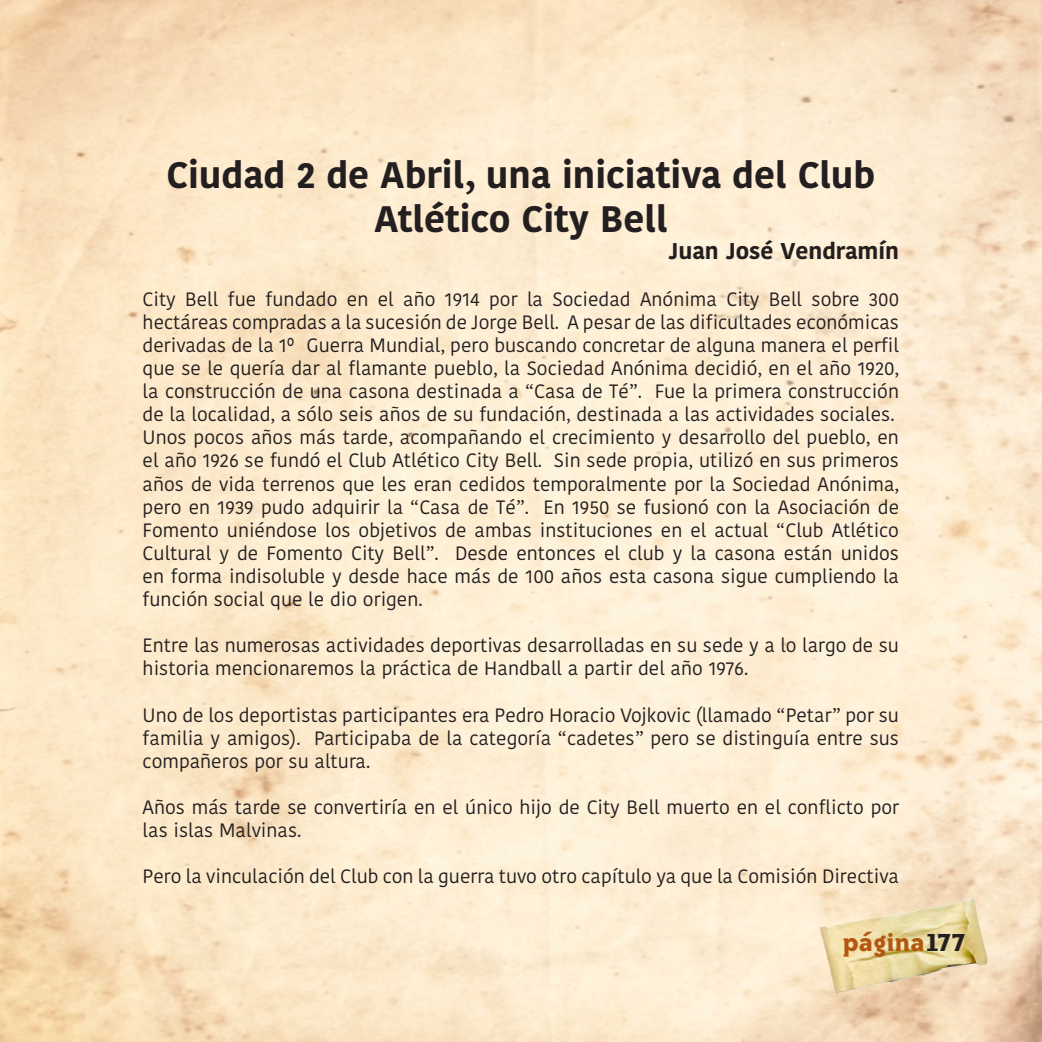
<style>
.page{position:relative;width:1042px;height:1042px;background:#fff}
.page>*{position:absolute;margin:0;border:0;box-sizing:border-box;transform-origin:0 0}
.t1{font:700 36.75px/44.1px "Kohinoor Telugu";color:#231f20;text-align:center}
.t2{font:29.75px "Bailey Quad Bold ITC Std";color:#b35811}
.t3{font:700 22.75px "Kohinoor Telugu";color:#231f20}
.t4{font:19.25px/23.1px "Kohinoor Telugu";color:#231f20;text-align:justify}
.s1{color:#231f20}
</style>
<div class="page">
<img style="left:0;top:0;width:1042px;height:1042px">
<img style="left:816px;top:889px;width:180px;height:104px">
<p class="t1" style="left:166px;top:153px;width:710px">Ciudad 2 de Abril, una iniciativa del Club<br>Atlético City Bell</p>
<p class="t3" style="left:668px;top:238px;width:232px">Juan José Vendramín</p>
<p class="t4" style="left:143px;top:287px;width:758px">City Bell fue fundado en el año 1914 por la Sociedad Anónima City Bell sobre 300 hectáreas compradas a la sucesión de Jorge Bell. A pesar de las dificultades económicas derivadas de la 1 Guerra Mundial, pero buscando concretar de alguna manera el perfil que se le quería dar al flamante pueblo, la Sociedad Anónima decidió, en el año 1920, la construcción de una casona destinada a “Casa de Té”. Fue la primera construcción de la localidad, a sólo seis años de su fundación, destinada a las actividades sociales.</p>
<p class="t4" style="left:143px;top:426px;width:758px">Unos pocos años más tarde, acompañando el crecimiento y desarrollo del pueblo, en el año 1926 se fundó el Club Atlético City Bell. Sin sede propia, utilizó en sus primeros años de vida terrenos que les eran cedidos temporalmente por la Sociedad Anónima, pero en 1939 pudo adquirir la “Casa de Té”. En 1950 se fusionó con la Asociación de Fomento uniéndose los objetivos de ambas instituciones en el actual “Club Atlético Cultural y de Fomento City Bell”. Desde entonces el club y la casona están unidos en forma indisoluble y desde hace más de 100 años esta casona sigue cumpliendo la función social que le dio origen.</p>
<p class="t4" style="left:143px;top:634px;width:758px">Entre las numerosas actividades deportivas desarrolladas en su sede y a lo largo de su historia mencionaremos la práctica de Handball a partir del año 1976.</p>
<p class="t4" style="left:143px;top:703px;width:758px">Uno de los deportistas participantes era Pedro Horacio Vojkovic (llamado “Petar” por su familia y amigos). Participaba de la categoría “cadetes” pero se distinguía entre sus compañeros por su altura.</p>
<p class="t4" style="left:143px;top:796px;width:758px">Años más tarde se convertiría en el único hijo de City Bell muerto en el conflicto por las islas Malvinas.</p>
<p class="t4" style="left:143px;top:865px;width:758px">Pero la vinculación del Club con la guerra tuvo otro capítulo ya que la Comisión Directiva</p>
<p class="t2" style="left:842px;top:926px;width:125px">página<span class="s1">177</span></p>
</div>
